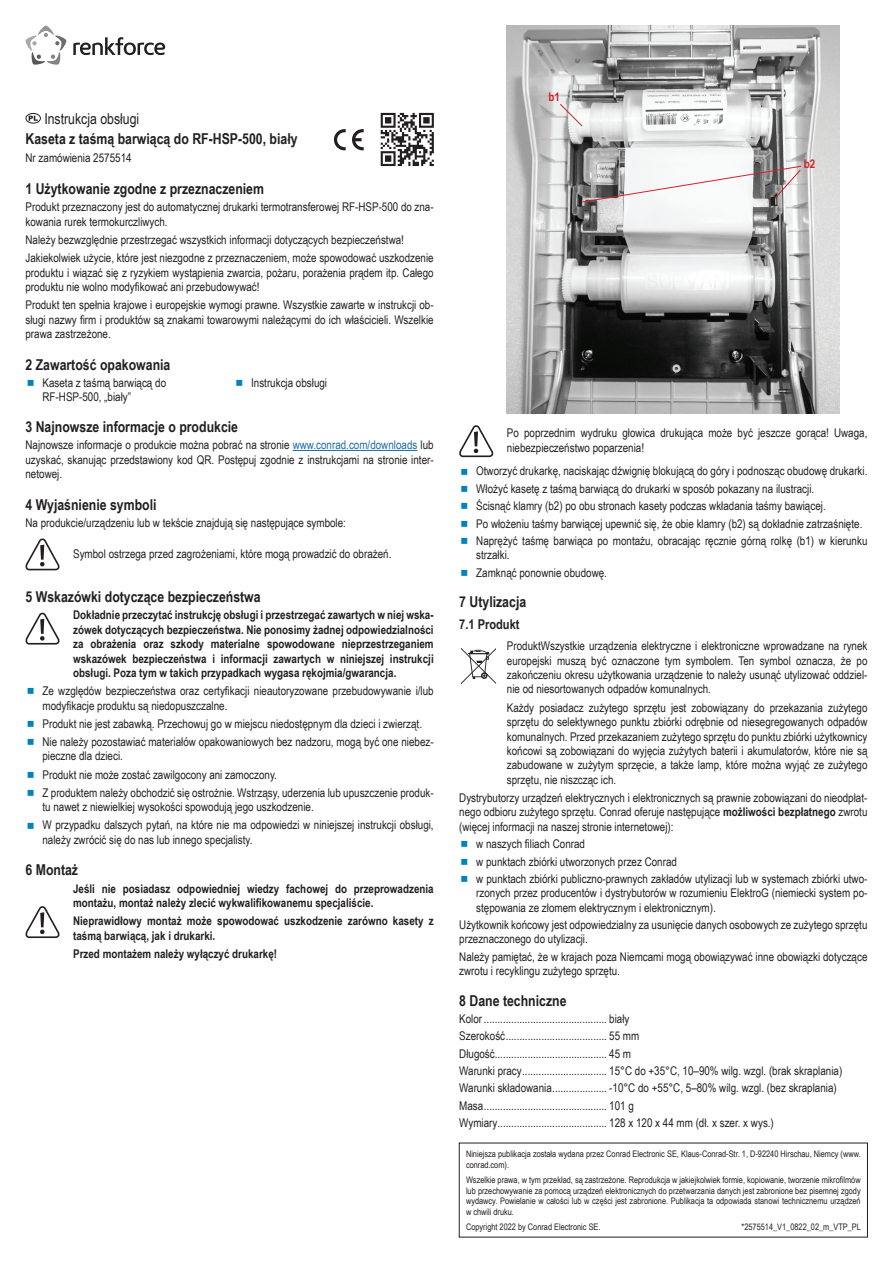
<style>
.page{position:relative;width:893px;height:1263px;background:#fff}
.page>*{position:absolute;margin:0;border:0;box-sizing:border-box;transform-origin:0 0}
.t1{font:700 15px "Arial Narrow";color:#231f20}
.t2{font:15px "Arial Narrow";color:#231f20}
.t3{font:700 13.5px "Arial Narrow";color:#231f20}
.t4{font:12px/14.4px "Arial Narrow";color:#231f20}
.t5{font:700 12px/14.4px "Arial Narrow";color:#231f20}
.t6{font:700 12px "Arial Narrow";color:#d1232a}
.t7{font:9px/10.8px "Arial Narrow";color:#231f20}
.s1{color:#206ca9}
.s2{font-weight:700}
</style>
<div class="page">
<svg style="left:459px;top:425px;width:34px;height:32px"></svg>
<svg style="left:460px;top:648px;width:37px;height:36px"></svg>
<svg style="left:26px;top:113px;width:15px;height:11px"></svg>
<hr style="left:293px;top:450px;width:124px;height:1px;background:#206ca9">
<svg style="left:25px;top:538px;width:35px;height:32px"></svg>
<svg style="left:25px;top:613px;width:35px;height:31px"></svg>
<svg style="left:25px;top:906px;width:35px;height:32px"></svg>
<svg style="left:352px;top:129px;width:12px;height:21px"></svg>
<svg style="left:334px;top:129px;width:12px;height:21px"></svg>
<svg style="left:380px;top:112px;width:54px;height:55px"></svg>
<svg style="left:381px;top:113px;width:53px;height:53px"></svg>
<svg style="left:25px;top:26px;width:42px;height:39px"></svg>
<svg style="left:73px;top:37px;width:92px;height:18px"></svg>
<img style="left:506px;top:26px;width:333px;height:387px">
<svg style="left:559px;top:103px;width:24px;height:24px"></svg>
<svg style="left:581px;top:165px;width:221px;height:38px"></svg>
<p class="t2" style="left:44px;top:107px;width:97px">Instrukcja obsługi</p>
<p class="t1" style="left:26px;top:128px;width:274px">Kaseta z taśmą barwiącą do RF-HSP-500, biały</p>
<p class="t4" style="left:26px;top:151px;width:108px">Nr zamówienia 2575514</p>
<p class="t1" style="left:26px;top:178px;width:240px">1 Użytkowanie zgodne z przeznaczeniem</p>
<p class="t4" style="left:26px;top:199px;width:410px">Produkt przeznaczony jest do automatycznej drukarki termotransferowej RF-HSP-500 do zna&shy;kowania rurek termokurczliwych.</p>
<p class="t4" style="left:26px;top:230px;width:410px;line-height:18.3px">Należy bezwzględnie przestrzegać wszystkich informacji dotyczących bezpieczeństwa!<br>Jakiekolwiek użycie, które jest niezgodne z przeznaczeniem, może spowodować uszkodzenie</p>
<p class="t4" style="left:26px;top:265px;width:410px">produktu i wiązać się z ryzykiem wystąpienia zwarcia, pożaru, porażenia prądem itp. Całego produktu nie wolno modyfikować ani przebudowywać!</p>
<p class="t4" style="left:26px;top:297px;width:410px;text-align:justify">Produkt ten spełnia krajowe i europejskie wymogi prawne. Wszystkie zawarte w instrukcji ob&shy;sługi nazwy firm i produktów są znakami towarowymi należącymi do ich właścicieli. Wszelkie prawa zastrzeżone.</p>
<p class="t1" style="left:26px;top:353px;width:146px">2 Zawartość opakowania</p>
<p class="t4" style="left:43px;top:375px;width:125px">Kaseta z taśmą barwiącą do<br>RF-HSP-500, „biały”</p>
<p class="t4" style="left:251px;top:375px;width:78px">Instrukcja obsługi</p>
<p class="t1" style="left:26px;top:416px;width:214px">3 Najnowsze informacje o produkcie</p>
<p class="t4" style="left:26px;top:437px;width:410px;text-align:justify">Najnowsze informacje o produkcie można pobrać na stronie <span class="s1">www.conrad.com/downloads</span> lub uzyskać, skanując przedstawiony kod QR. Postępuj zgodnie z instrukcjami na stronie inter&shy;netowej.</p>
<p class="t1" style="left:26px;top:493px;width:133px">4 Wyjaśnienie symboli</p>
<p class="t4" style="left:26px;top:515px;width:322px">Na produkcie/urządzeniu lub w tekście znajdują się następujące symbole:</p>
<p class="t4" style="left:73px;top:546px;width:320px">Symbol ostrzega przed zagrożeniami, które mogą prowadzić do obrażeń.</p>
<p class="t1" style="left:26px;top:585px;width:237px">5 Wskazówki dotyczące bezpieczeństwa</p>
<p class="t5" style="left:73px;top:607px;width:362px;text-align:justify">Dokładnie przeczytać instrukcję obsługi i przestrzegać zawartych w niej wska&shy;zówek dotyczących bezpieczeństwa. Nie ponosimy żadnej odpowiedzialności za obrażenia oraz szkody materialne spowodowane nieprzestrzeganiem wskazówek bezpieczeństwa i informacji zawartych w niniejszej instrukcji obsługi. Poza tym w takich przypadkach wygasa rękojmia/gwarancja.</p>
<p class="t4" style="left:43px;top:683px;width:393px">Ze względów bezpieczeństwa oraz certyfikacji nieautoryzowane przebudowywanie i/lub modyfikacje produktu są niedopuszczalne.</p>
<p class="t4" style="left:43px;top:714px;width:393px;line-height:18.3px">Produkt nie jest zabawką. Przechowuj go w miejscu niedostępnym dla dzieci i zwierząt.<br>Nie należy pozostawiać materiałów opakowaniowych bez nadzoru, mogą być one niebez-</p>
<p class="t4" style="left:43px;top:746px;width:393px;line-height:18.3px">pieczne dla dzieci.<br>Produkt nie może zostać zawilgocony ani zamoczony.<br>Z produktem należy obchodzić się ostrożnie. Wstrząsy, uderzenia lub upuszczenie produk-</p>
<p class="t4" style="left:43px;top:797px;width:393px;line-height:18.3px">tu nawet z niewielkiej wysokości spowodują jego uszkodzenie.<br>W przypadku dalszych pytań, na które nie ma odpowiedzi w niniejszej instrukcji obsługi,</p>
<p class="t4" style="left:43px;top:832px;width:211px">należy zwrócić się do nas lub innego specjalisty.</p>
<p class="t1" style="left:26px;top:859px;width:54px">6 Montaż</p>
<p class="t5" style="left:73px;top:881px;width:362px">Jeśli nie posiadasz odpowiedniej wiedzy fachowej do przeprowadzenia montażu, montaż należy zlecić wykwalifikowanemu specjaliście.</p>
<p class="t5" style="left:73px;top:913px;width:362px">Nieprawidłowy montaż może spowodować uszkodzenie zarówno kasety z taśmą barwiącą, jak i drukarki.</p>
<p class="t5" style="left:73px;top:946px;width:206px">Przed montażem należy wyłączyć drukarkę!</p>
<p class="t6" style="left:549px;top:88px;width:13px">b1</p>
<p class="t6" style="left:804px;top:155px;width:13px">b2</p>
<p class="t4" style="left:507px;top:425px;width:362px">Po poprzednim wydruku głowica drukująca może być jeszcze gorąca! Uwaga, niebezpieczeństwo poparzenia!</p>
<p class="t4" style="left:476px;top:462px;width:393px;line-height:17.4px">Otworzyć drukarkę, naciskając dźwignię blokującą do góry i podnosząc obudowę drukarki.<br>Włożyć kasetę z taśmą barwiącą do drukarki w sposób pokazany na ilustracji.<br>Ścisnąć klamry (b2) po obu stronach kasety podczas wkładania taśmy bawiącej.<br>Po włożeniu taśmy barwiącej upewnić się, że obie klamry (b2) są dokładnie zatrzaśnięte.<br>Naprężyć taśmę barwiąca po montażu, obracając ręcznie górną rolkę (b1) w kierunku</p>
<p class="t4" style="left:476px;top:546px;width:132px;line-height:17.4px">strzałki.<br>Zamknąć ponownie obudowę.</p>
<p class="t1" style="left:459px;top:591px;width:69px">7 Utylizacja</p>
<p class="t3" style="left:459px;top:614px;width:62px">7.1 Produkt</p>
<p class="t4" style="left:507px;top:638px;width:362px;text-align:justify">ProduktWszystkie urządzenia elektryczne i elektroniczne wprowadzane na rynek europejski muszą być oznaczone tym symbolem. Ten symbol oznacza, że po zakończeniu okresu użytkowania urządzenie to należy usunąć utylizować oddziel&shy;nie od niesortowanych odpadów komunalnych.</p>
<p class="t4" style="left:507px;top:700px;width:362px;text-align:justify">Każdy posiadacz zużytego sprzętu jest zobowiązany do przekazania zużytego sprzętu do selektywnego punktu zbiórki odrębnie od niesegregowanych odpadów komunalnych. Przed przekazaniem zużytego sprzętu do punktu zbiórki użytkownicy końcowi są zobowiązani do wyjęcia zużytych baterii i akumulatorów, które nie są zabudowane w zużytym sprzęcie, a także lamp, które można wyjąć ze zużytego sprzętu, nie niszcząc ich.</p>
<p class="t4" style="left:459px;top:790px;width:410px;text-align:justify">Dystrybutorzy urządzeń elektrycznych i elektronicznych są prawnie zobowiązani do nieodpłat&shy;nego odbioru zużytego sprzętu. Conrad oferuje następujące <span class="s2">możliwości bezpłatnego</span> zwrotu (więcej informacji na naszej stronie internetowej):</p>
<p class="t4" style="left:476px;top:835px;width:393px;line-height:17.4px">w naszych filiach Conrad<br>w punktach zbiórki utworzonych przez Conrad<br>w punktach zbiórki publiczno-prawnych zakładów utylizacji lub w systemach zbiórki utwo-</p>
<p class="t4" style="left:476px;top:885px;width:393px">rzonych przez producentów i dystrybutorów w rozumieniu ElektroG (niemiecki system po&shy;stępowania ze złomem elektrycznym i elektronicznym).</p>
<p class="t4" style="left:459px;top:917px;width:410px">Użytkownik końcowy jest odpowiedzialny za usunięcie danych osobowych ze zużytego sprzętu przeznaczonego do utylizacji.</p>
<p class="t4" style="left:459px;top:949px;width:410px">Należy pamiętać, że w krajach poza Niemcami mogą obowiązywać inne obowiązki dotyczące zwrotu i recyklingu zużytego sprzętu.</p>
<p class="t1" style="left:459px;top:989px;width:109px">8 Dane techniczne</p>
<p class="t4" style="left:459px;top:1009px;width:385px;line-height:17.4px">Kolor ............................................. biały<br>Szerokość..................................... 55 mm<br>Długość......................................... 45 m<br>Warunki pracy............................... 15°C do +35°C, 10–90% wilg. wzgl. (brak skraplania)<br>Warunki składowania.................... -10°C do +55°C, 5–80% wilg. wzgl. (bez skraplania)<br>Masa............................................. 101 g<br>Wymiary........................................ 128 x 120 x 44 mm (dł. x szer. x wys.)</p>
<p class="t7" style="left:466px;top:1148px;width:396px">Niniejsza publikacja została wydana przez Conrad Electronic SE, Klaus-Conrad-Str. 1, D-92240 Hirschau, Niemcy (www. conrad.com).</p>
<p class="t7" style="left:466px;top:1174px;width:396px;text-align:justify">Wszelkie prawa, w tym przekład, są zastrzeżone. Reprodukcja w jakiejkolwiek formie, kopiowanie, tworzenie mikrofilmów lub przechowywanie za pomocą urządzeń elektronicznych do przetwarzania danych jest zabronione bez pisemnej zgody wydawcy. Powielanie w całości lub w części jest zabronione. Publikacja ta odpowiada stanowi technicznemu urządzeń w chwili druku.</p>
<p class="t7" style="left:466px;top:1221px;width:136px">Copyright 2022 by Conrad Electronic SE.</p>
<p class="t7" style="left:742px;top:1221px;width:121px">*2575514_V1_0822_02_m_VTP_PL</p>
</div>
